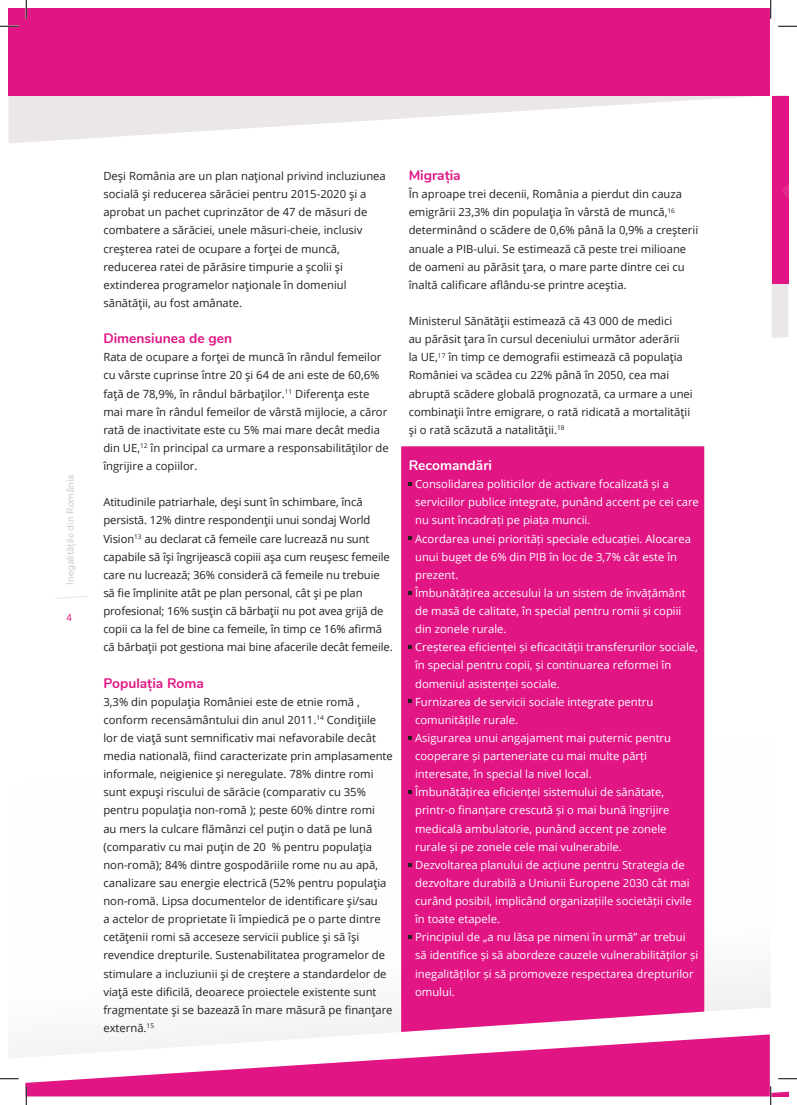
<style>
.page{position:relative;width:797px;height:1105px;background:#fff}
.page>*{position:absolute;margin:0;border:0;box-sizing:border-box;transform-origin:0 0}
.t1{font:700 13.75px "Nunito";color:#e11584}
.t2{font:700 13.75px "Nunito";color:#fff}
.t3{font:11.25px/18.1px "Open Sans";color:#231f20}
.t4{font:11.25px/18.1px "Open Sans";color:#fff}
.t5{font:10px "Nunito";color:#cfc4cb}
.t6{font:10px "Nunito";color:#e11584}
</style>
<div class="page">
<svg style="left:55px;top:596px;width:33px;height:3px"></svg>
<svg style="left:9px;top:735px;width:761px;height:324px"></svg>
<svg style="left:772px;top:95px;width:16px;height:243px;background:#e3449b"></svg>
<svg style="left:9px;top:96px;width:743px;height:47px;fill:#ece7ea"></svg>
<div style="left:9px;top:9px;width:760px;height:87px;background:#e11584"></div>
<svg style="left:25px;top:1034px;width:744px;height:62px;fill:#e11584"></svg>
<div style="left:401px;top:446px;width:303px;height:586px;background:#e11584"></div>
<svg style="left:408px;top:482px;width:4px;height:4px"></svg>
<svg style="left:408px;top:536px;width:4px;height:4px"></svg>
<svg style="left:408px;top:591px;width:4px;height:3px"></svg>
<svg style="left:408px;top:645px;width:4px;height:4px"></svg>
<svg style="left:408px;top:700px;width:4px;height:3px"></svg>
<svg style="left:408px;top:736px;width:4px;height:3px"></svg>
<svg style="left:408px;top:790px;width:4px;height:4px"></svg>
<svg style="left:408px;top:863px;width:4px;height:3px"></svg>
<svg style="left:408px;top:935px;width:4px;height:4px"></svg>
<svg style="left:0;top:25px;width:19px;height:2px"></svg>
<svg style="left:778px;top:25px;width:19px;height:2px"></svg>
<svg style="left:0;top:1078px;width:19px;height:1px"></svg>
<svg style="left:25px;top:0;width:2px;height:19px"></svg>
<svg style="left:25px;top:1086px;width:2px;height:19px"></svg>
<svg style="left:770px;top:0;width:1px;height:19px"></svg>
<svg style="left:770px;top:1078px;width:27px;height:27px"></svg>
<p class="t5" style="left:63px;top:584px;width:111px;rotate:-90deg">Inegalitățile din România</p>
<p class="t6" style="left:66px;top:610px;width:7px">4</p>
<p class="t3" style="left:103px;top:167px;width:284px">Deși România are un plan național privind incluziunea socială și reducerea sărăciei pentru 2015-2020 și a aprobat un pachet cuprinzător de 47 de măsuri de combatere a sărăciei, unele măsuri-cheie, inclusiv creșterea ratei de ocupare a forței de muncă, reducerea ratei de părăsire timpurie a școlii și extinderea programelor naționale în domeniul sănătății, au fost amânate.</p>
<p class="t1" style="left:103px;top:328px;width:130px">Dimensiunea de gen</p>
<p class="t3" style="left:103px;top:348px;width:287px">Rata de ocupare a forței de muncă în rândul femeilor cu vârste cuprinse între 20 și 64 de ani este de 60,6% față de 78,9%, în rândul bărbaților.<sup>11</sup> Diferența este mai mare în rândul femeilor de vârstă mijlocie, a căror rată de inactivitate este cu 5% mai mare decât media din UE,<sup>12</sup> în principal ca urmare a responsabilităților de îngrijire a copiilor.</p>
<p class="t3" style="left:103px;top:493px;width:291px">Atitudinile patriarhale, deși sunt în schimbare, încă persistă. 12% dintre respondenții unui sondaj World Vision<sup>13</sup> au declarat că femeile care lucrează nu sunt capabile să își îngrijească copiii așa cum reușesc femeile care nu lucrează; 36% consideră că femeile nu trebuie să fie împlinite atât pe plan personal, cât și pe plan profesional; 16% susțin că bărbații nu pot avea grijă de copii ca la fel de bine ca femeile, în timp ce 16% afirmă că bărbații pot gestiona mai bine afacerile decât femeile.</p>
<p class="t1" style="left:103px;top:673px;width:102px">Populația Roma</p>
<p class="t3" style="left:103px;top:692px;width:291px">3,3% din populația României este de etnie romă , conform recensământului din anul 2011.<sup>14</sup> Condițiile lor de viață sunt semnificativ mai nefavorabile decât media natională, fiind caracterizate prin amplasamente informale, neigienice și neregulate. 78% dintre romi sunt expuși riscului de sărăcie (comparativ cu 35% pentru populația non-romă ); peste 60% dintre romi<br>au mers la culcare flămânzi cel puțin o dată pe lună (comparativ cu mai puțin de 20 % pentru populația non-romă); 84% dintre gospodăriile rome nu au apă, canalizare sau energie electrică (52% pentru populația non-romă. Lipsa documentelor de identificare și/sau<br>a actelor de proprietate îi împiedică pe o parte dintre cetățenii romi să acceseze servicii publice și să își revendice drepturile. Sustenabilitatea programelor de stimulare a incluziunii și de creștere a standardelor de viață este dificilă, deoarece proiectele existente sunt fragmentate și se bazează în mare măsură pe finanțare externă.<sup>15</sup></p>
<p class="t1" style="left:408px;top:165px;width:54px">Migrația</p>
<p class="t3" style="left:408px;top:185px;width:291px">În aproape trei decenii, România a pierdut din cauza emigrării 23,3% din populația în vârstă de muncă,<sup>16 </sup>determinând o scădere de 0,6% până la 0,9% a creșterii anuale a PIB-ului. Se estimează că peste trei milioane de oameni au părăsit țara, o mare parte dintre cei cu înaltă calificare aflându-se printre aceștia.</p>
<p class="t3" style="left:408px;top:312px;width:285px">Ministerul Sănătății estimează că 43 000 de medici<br>au părăsit țara în cursul deceniului următor aderării<br>la UE,<sup>17</sup> în timp ce demografii estimează că populația României va scădea cu 22% până în 2050, cea mai abruptă scădere globală prognozată, ca urmare a unei combinații între emigrare, o rată ridicată a mortalității și o rată scăzută a natalității.<sup>18</sup></p>
<p class="t2" style="left:408px;top:455px;width:85px">Recomandări</p>
<p class="t4" style="left:415px;top:475px;width:285px">Consolidarea politicilor de activare focalizată și a serviciilor publice integrate, punând accent pe cei care nu sunt încadrați pe piața muncii.<br>Acordarea unei priorități speciale educației. Alocarea unui buget de 6% din PIB în loc de 3,7% cât este în prezent.<br>Îmbunătățirea accesului la un sistem de învățământ de masă de calitate, în special pentru romii și copiii din zonele rurale.<br>Creșterea eficienței și eficacității transferurilor sociale, în special pentru copii, și continuarea reformei în domeniul asistenței sociale.<br>Furnizarea de servicii sociale integrate pentru comunitățile rurale.<br>Asigurarea unui angajament mai puternic pentru cooperare și parteneriate cu mai multe părți interesate, în special la nivel local.<br>Îmbunătățirea eficienței sistemului de sănătate, printr-o finanțare crescută și o mai bună îngrijire medicală ambulatorie, punând accent pe zonele rurale și pe zonele cele mai vulnerabile.<br>Dezvoltarea planului de acțiune pentru Strategia de dezvoltare durabilă a Uniunii Europene 2030 cât mai curând posibil, implicând organizațiile societății civile în toate etapele.<br>Principiul de „a nu lăsa pe nimeni în urmă” ar trebui să identifice și să abordeze cauzele vulnerabilităților și inegalităților și să promoveze respectarea drepturilor omului.</p>
</div>
